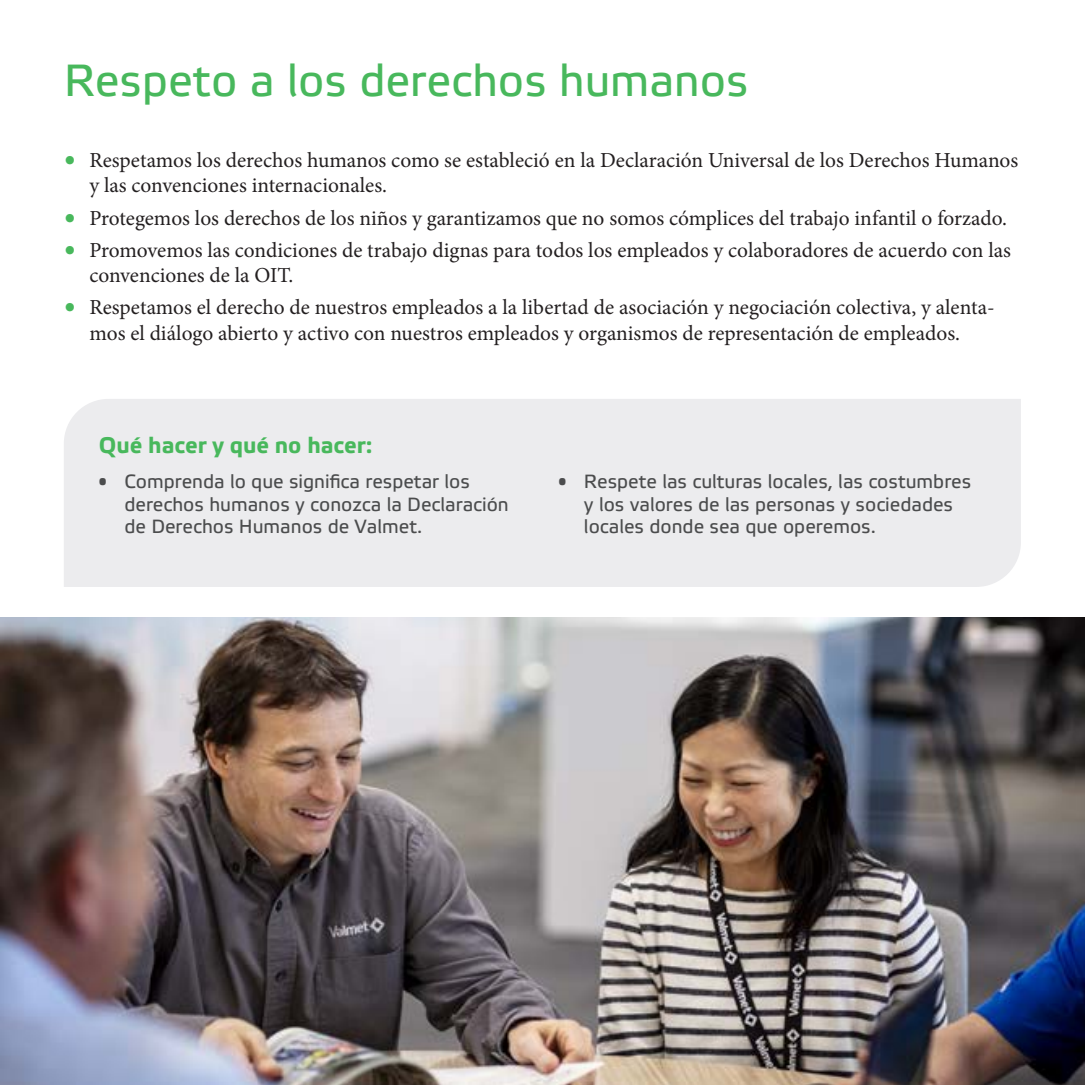
<style>
.page{position:relative;width:1085px;height:1085px;background:#fff}
.page>*{position:absolute;margin:0;border:0;box-sizing:border-box;transform-origin:0 0}
.t1{font:45px "Etelka Text";color:#48b85c}
.t2{font:700 22.5px "Etelka Text";color:#48b85c}
.t3{font:21.38px/25.7px "Minion Pro";color:#231f20}
.t4{font:19.12px/22.5px "Etelka Text";color:#4b4c4d}
.s1{font-size:31.5px;color:#48b85c}
.s2{font-size:13.5px}
</style>
<div class="page">
<img style="left:0;top:617px;width:1084px;height:467px">
<div style="left:64px;top:399px;width:956px;height:188px;background:#ececee"></div>
<h1 class="t1" style="left:64px;top:53px;width:686px">Respeto a los derechos humanos</h1>
<p class="t3" style="left:89px;top:147px;width:930px;text-indent:-26px"><span class="s1">•</span> Respetamos los derechos humanos como se estableció en la Declaración Universal de los Derechos Humanos y las convenciones internacionales.</p>
<p class="t3" style="left:64px;top:205px;width:944px"><span class="s1">•</span> Protegemos los derechos de los niños y garantizamos que no somos cómplices del trabajo infantil o forzado.</p>
<p class="t3" style="left:89px;top:237px;width:923px;text-indent:-26px"><span class="s1">•</span> Promovemos las condiciones de trabajo dignas para todos los empleados y colaboradores de acuerdo con las convenciones de la OIT.</p>
<p class="t3" style="left:64px;top:295px;width:932px;text-align:center"><span class="s1">•</span> Respetamos el derecho de nuestros empleados a la libertad de asociación y negociación colectiva, y alenta&shy;mos el diálogo abierto y activo con nuestros empleados y organismos de representación de empleados.</p>
<p class="t2" style="left:99px;top:431px;width:275px">Qué hacer y qué no hacer:</p>
<p class="t4" style="left:124px;top:471px;width:386px;text-indent:-26px"><span class="s2">•</span> Comprenda lo que significa respetar los derechos humanos y conozca la Declaración de Derechos Humanos de Valmet.</p>
<p class="t4" style="left:584px;top:471px;width:389px;text-indent:-26px"><span class="s2">•</span> Respete las culturas locales, las costumbres y los valores de las personas y sociedades locales donde sea que operemos.</p>
</div>
